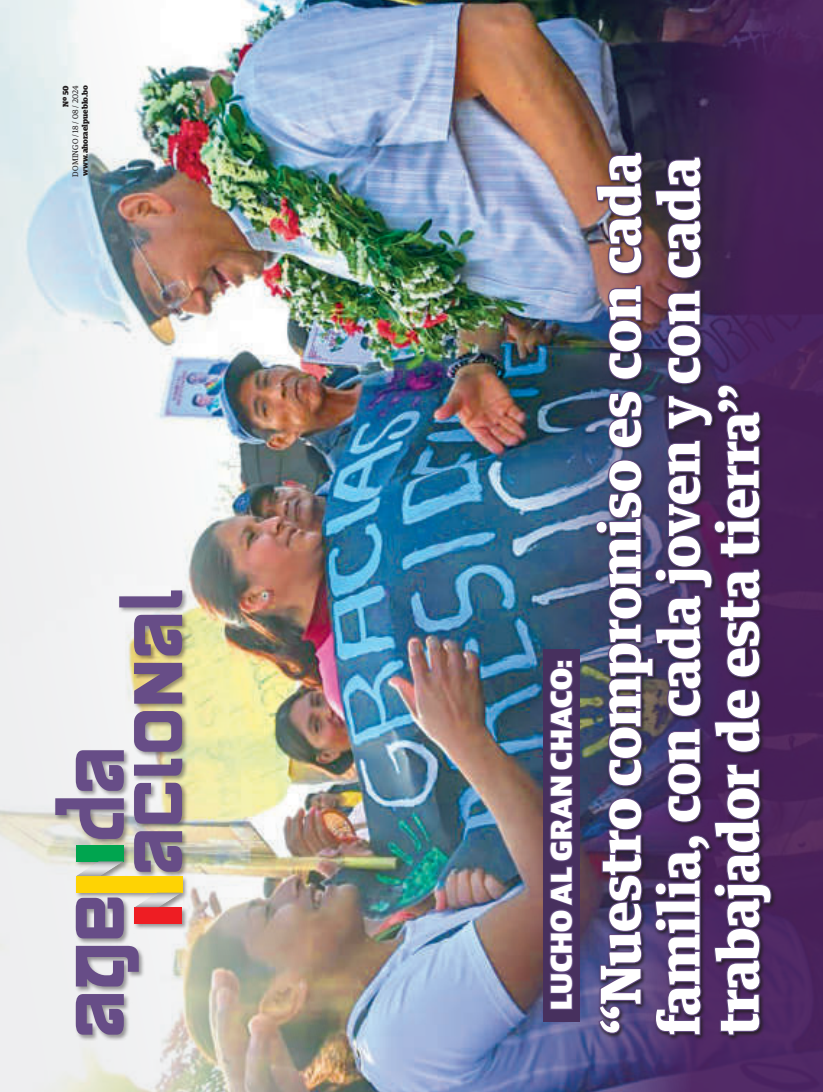
<style>
.page{position:relative;width:823px;height:1092px;background:#fff}
.page>*{position:absolute;margin:0;border:0;box-sizing:border-box;transform-origin:0 0}
.t1{font:900 55px/59px "Guardian Egyptian Text";letter-spacing:-.015em;color:#fff;text-align:justify}
.t2{font:900 30px "Guardian Sans";letter-spacing:.015em;color:#fff}
.t3{font:900 8px "Guardian Egyptian";color:#231f20}
.t4{font:8px "Guardian Egyptian";letter-spacing:.02em;color:#231f20}
</style>
<div class="page">
<img style="left:342px;top:0;width:110px;height:1091px">
<img style="left:452px;top:0;width:370px;height:1091px">
<img style="left:0;top:0;width:342px;height:1091px">
<div style="left:54px;top:589px;width:134px;height:451px;background:#231f20;opacity:.45"></div>
<div style="left:134px;top:907px;width:48px;height:16px;background:#ee1d23"></div>
<div style="left:76px;top:844px;width:48px;height:17px;background:#00a54f"></div>
<div style="left:76px;top:876px;width:106px;height:16px;background:#fed304"></div>
<svg style="left:134px;top:892px;width:48px;height:15px"></svg>
<svg style="left:76px;top:861px;width:48px;height:15px"></svg>
<svg style="left:76px;top:993px;width:48px;height:41px;background:#7d6995"></svg>
<svg style="left:76px;top:945px;width:63px;height:41px;background:#89779f"></svg>
<svg style="left:55px;top:798px;width:69px;height:40px;background:#9585a2"></svg>
<svg style="left:134px;top:782px;width:48px;height:41px;background:#9583a1"></svg>
<svg style="left:134px;top:758px;width:48px;height:17px"></svg>
<svg style="left:134px;top:711px;width:48px;height:40px;background:#877492"></svg>
<svg style="left:134px;top:662px;width:48px;height:41px;background:#816985"></svg>
<svg style="left:119px;top:590px;width:63px;height:17px"></svg>
<svg style="left:76px;top:750px;width:48px;height:40px;background:#7b6694"></svg>
<svg style="left:134px;top:831px;width:48px;height:40px;background:#75628c"></svg>
<svg style="left:134px;top:614px;width:48px;height:41px;background:#7c6685"></svg>
<svg style="left:76px;top:897px;width:48px;height:41px;background:#7c6795"></svg>
<div style="left:542px;top:649px;width:37px;height:372px;background:#47305e"></div>
<div style="left:594px;top:151px;width:181px;height:889px;background:#231f20;opacity:.9"></div>
<p class="t3" style="left:62px;top:107px;width:23px;rotate:-90deg">Nº 50</p>
<p class="t4" style="left:72px;top:176px;width:93px;rotate:-90deg">DOMINGO / 18 / 08 / 2024</p>
<p class="t3" style="left:82px;top:175px;width:92px;rotate:-90deg">www.ahoraelpueblo.bo</p>
<p class="t2" style="left:543px;top:1009px;width:351px;rotate:-90deg">LUCHO AL GRAN CHACO:</p>
<p class="t1" style="left:590px;top:1035px;width:884px;rotate:-90deg">“Nuestro compromiso es con cada familia, con cada joven y con cada trabajador de esta tierra”</p>
</div>
